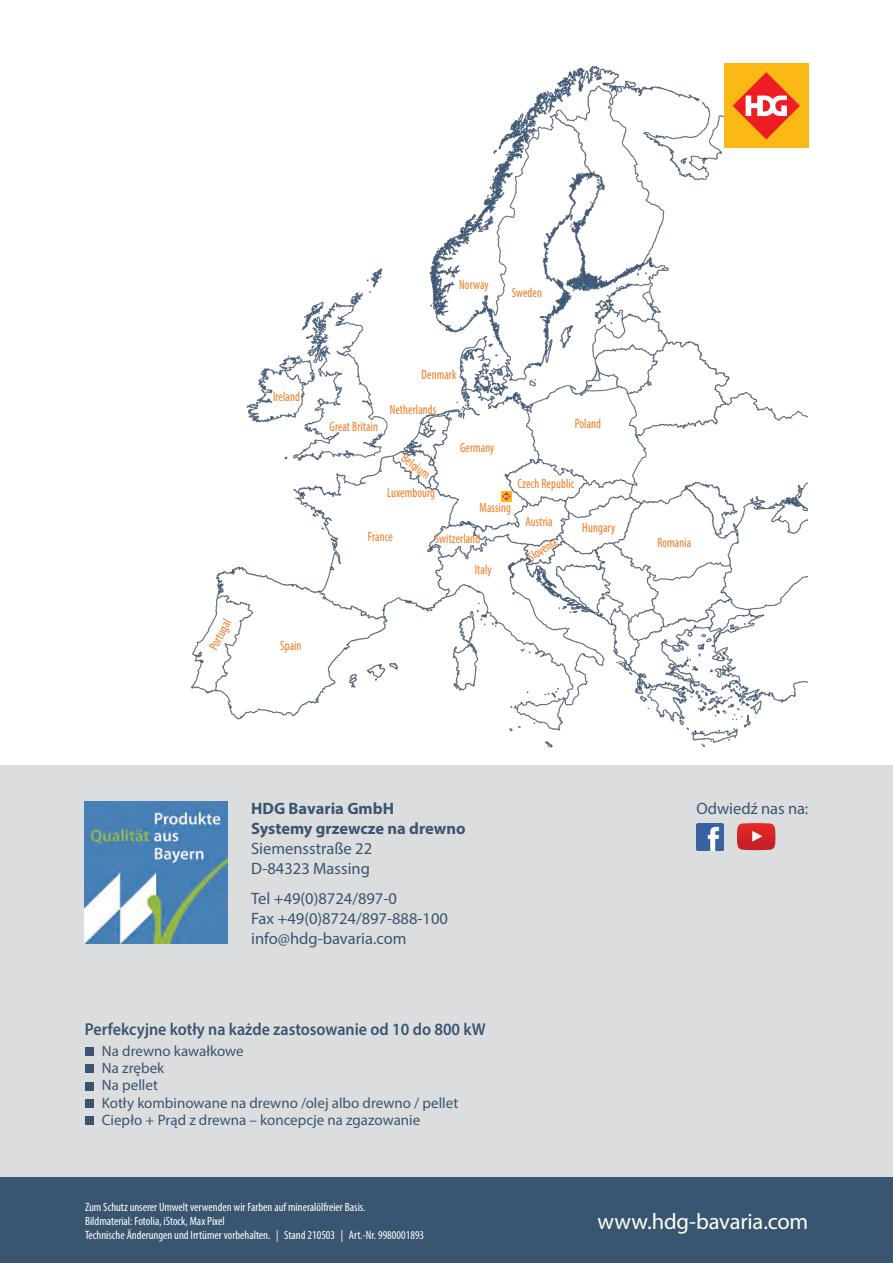
<style>
.page{position:relative;width:893px;height:1263px;background:#fff}
.page>*{position:absolute;margin:0;border:0;box-sizing:border-box;transform-origin:0 0}
.t1{font:22.5px "Myriad Pro";letter-spacing:-.005em;color:#fff}
.Kopfzeile-weiß{font:600 17.25px "Myriad Pro";color:#395570;scale:.93 1}
.t2{font:16.5px "Myriad Pro";color:#395570}
.t3{font:700 16.5px "Myriad Pro";color:#395570}
.Kopfzeile-weiß-2{font:15px "Myriad Pro";color:#395570}
.t4{font:condensed 13.5px "Myriad Pro";letter-spacing:.01em;color:#f47921;scale:.9 1}
.t5{font:condensed 12px/14.4px "Myriad Pro";color:#fff}
</style>
<div class="page">
<div style="left:0;top:765px;width:893px;height:461px;background:#dcdddf"></div>
<img style="left:85px;top:802px;width:142px;height:142px">
<div style="left:0;top:1178px;width:893px;height:85px;background:#395570"></div>
<div style="left:85px;top:1047px;width:8px;height:9px;background:#395570"></div>
<div style="left:85px;top:1065px;width:8px;height:8px;background:#395570"></div>
<div style="left:85px;top:1082px;width:8px;height:8px;background:#395570"></div>
<div style="left:85px;top:1099px;width:8px;height:9px;background:#395570"></div>
<div style="left:85px;top:1116px;width:8px;height:9px;background:#395570"></div>
<img style="left:696px;top:823px;width:27px;height:27px">
<svg style="left:737px;top:823px;width:38px;height:27px"></svg>
<img style="left:191px;top:66px;width:617px;height:682px">
<div style="left:700px;top:64px;width:63px;height:38px;background:#fff"></div>
<div style="left:501px;top:491px;width:11px;height:10px;background:#fcb814"></div>
<svg style="left:502px;top:492px;width:9px;height:8px"></svg>
<div style="left:724px;top:64px;width:84px;height:84px;background:#fcb814"></div>
<svg style="left:733px;top:72px;width:67px;height:67px"></svg>
<p class="t4" style="left:205px;top:645px;width:38px;rotate:-62deg">Portugal</p>
<p class="t4" style="left:273px;top:389px;width:31px">Ireland</p>
<p class="t4" style="left:280px;top:637px;width:25px">Spain</p>
<p class="t4" style="left:459px;top:276px;width:34px">Norway</p>
<p class="t4" style="left:512px;top:285px;width:35px">Sweden</p>
<p class="t4" style="left:421px;top:366px;width:40px">Denmark</p>
<p class="t4" style="left:390px;top:401px;width:53px">Netherlands</p>
<p class="t4" style="left:330px;top:418px;width:55px">Great Britain</p>
<p class="t4" style="left:575px;top:415px;width:31px">Poland</p>
<p class="t4" style="left:408px;top:450px;width:37px;rotate:36deg">Belgium</p>
<p class="t4" style="left:387px;top:484px;width:55px">Luxembourg</p>
<p class="t4" style="left:460px;top:440px;width:40px">Germany</p>
<p class="t4" style="left:517px;top:475px;width:65px">Czech Republic</p>
<p class="t4" style="left:480px;top:499px;width:36px">Massing</p>
<p class="t4" style="left:526px;top:513px;width:32px">Austria</p>
<p class="t4" style="left:368px;top:529px;width:29px">France</p>
<p class="t4" style="left:435px;top:531px;width:52px">Switzerland</p>
<p class="t4" style="left:475px;top:561px;width:20px">Italy</p>
<p class="t4" style="left:525px;top:551px;width:36px;rotate:-32deg">Slovenia</p>
<p class="t4" style="left:582px;top:520px;width:38px">Hungary</p>
<p class="t4" style="left:657px;top:534px;width:39px">Romania</p>
<p class="t3" style="left:251px;top:798px;width:144px">HDG Bavaria GmbH</p>
<p class="t3" style="left:251px;top:818px;width:216px">Systemy grzewcze na drewno</p>
<p class="t2" style="left:251px;top:838px;width:122px">Siemensstraße 22</p>
<p class="t2" style="left:251px;top:858px;width:120px">D-84323 Massing</p>
<p class="t2" style="left:251px;top:889px;width:147px">Tel +49(0)8724/897-0</p>
<p class="t2" style="left:251px;top:908px;width:198px">Fax +49(0)8724/897-888-100</p>
<p class="t2" style="left:251px;top:928px;width:157px">info@hdg-bavaria.com</p>
<p class="Kopfzeile-weiß" style="left:85px;top:1018px;width:432px">Perfekcyjne kotły na każde zastosowanie od 10 do 800 kW</p>
<p class="Kopfzeile-weiß-2" style="left:102px;top:1042px;width:143px">Na drewno kawałkowe</p>
<p class="Kopfzeile-weiß-2" style="left:102px;top:1059px;width:64px">Na zrębek</p>
<p class="Kopfzeile-weiß-2" style="left:102px;top:1076px;width:58px">Na pellet</p>
<p class="Kopfzeile-weiß-2" style="left:102px;top:1093px;width:358px">Kotły kombinowane na drewno /olej albo drewno / pellet</p>
<p class="Kopfzeile-weiß-2" style="left:102px;top:1111px;width:320px">Ciepło + Prąd z drewna – koncepcje na zgazowanie</p>
<p class="t2" style="left:696px;top:799px;width:113px">Odwiedź nas na:</p>
<p class="t5" style="left:85px;top:1199px;width:282px">Zum Schutz unserer Umwelt verwenden wir Farben auf mineralölfreier Basis.</p>
<p class="t5" style="left:85px;top:1214px;width:341px">Bildmaterial: Fotolia, iStock, Max Pixel<br>Technische Änderungen und Irrtümer vorbehalten. | Stand 210503 | Art.-Nr. 9980001893</p>
<p class="t1" style="left:597px;top:1207px;width:212px">www.hdg-bavaria.com</p>
</div>
